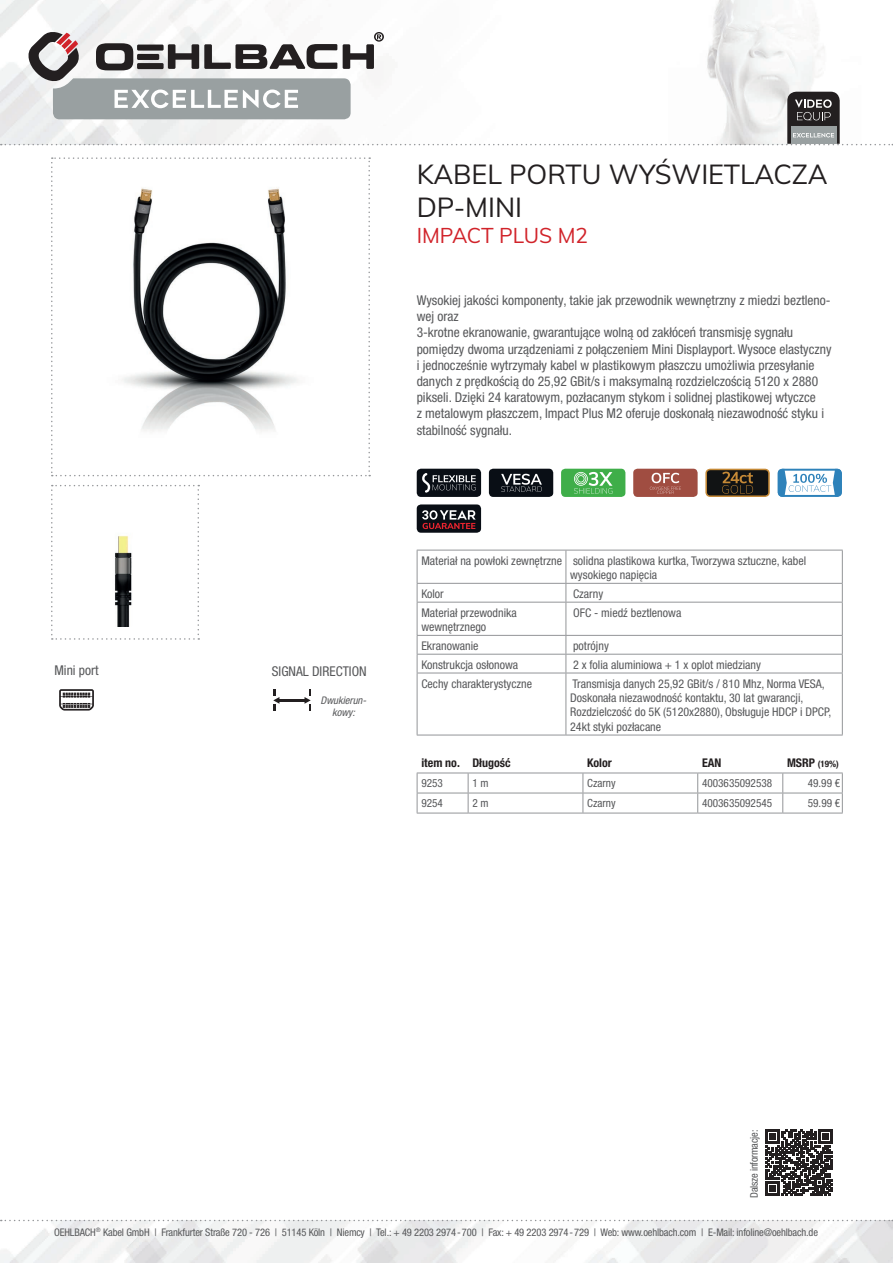
<style>
.page{position:relative;width:893px;height:1263px;background:#fff}
.page>*{position:absolute;margin:0;border:0;box-sizing:border-box;transform-origin:0 0}
.t1{font:27px/32.4px "Muli";color:#231f20}
.t2{font:21px "Muli";color:#d1232a}
.t3{font:condensed 13.5px/16.2px "Helvetica Neue LTW1 G";color:#57585a}
.t4{font:condensed 12px/14.4px "Helvetica Neue LTW1 G";color:#57585a}
.t5{font:700 condensed 12px "Helvetica Neue LTW1 G";color:#231f20}
.t6{font:condensed 11.25px "Helvetica Neue LTW1 G";color:#57585a}
.t7{font:condensed 10.5px "Helvetica Neue LTW1 G";letter-spacing:-.01em;color:#57585a}
.t8{font:italic condensed 10.5px/12.6px "Helvetica Neue LTW1 G";color:#57585a;text-align:center}
.t9{font:700 condensed 9px "Helvetica Neue LTW1 G";color:#231f20}
.s1{font-size:12px}
</style>
<div class="page">
<img style="left:0;top:1220px;width:893px;height:43px">
<img style="left:0;top:0;width:818px;height:145px">
<svg style="left:1px;top:1220px;width:892px;height:1px"></svg>
<svg style="left:51px;top:157px;width:319px;height:319px"></svg>
<svg style="left:51px;top:485px;width:148px;height:155px"></svg>
<div style="left:417px;top:469px;width:64px;height:28px;background:#090e15;border-radius:4px"></div>
<svg style="left:422px;top:473px;width:54px;height:20px"></svg>
<div style="left:417px;top:504px;width:64px;height:29px;background:#090e15;border-radius:4px"></div>
<svg style="left:422px;top:510px;width:54px;height:19px"></svg>
<div style="left:489px;top:469px;width:64px;height:28px;background:#090e15;border-radius:4px"></div>
<svg style="left:501px;top:474px;width:41px;height:18px"></svg>
<div style="left:561px;top:469px;width:64px;height:28px;background:#3fae49;border-radius:4px"></div>
<svg style="left:574px;top:472px;width:38px;height:22px"></svg>
<div style="left:633px;top:469px;width:65px;height:28px;background:#a04d41;border-radius:4px"></div>
<svg style="left:650px;top:473px;width:31px;height:21px"></svg>
<svg style="left:705px;top:469px;width:65px;height:28px;background:#403320"></svg>
<svg style="left:778px;top:469px;width:64px;height:28px"></svg>
<svg style="left:59px;top:689px;width:35px;height:21px"></svg>
<hr style="left:279px;top:699px;width:26px;height:3px;background:#231f20">
<svg style="left:273px;top:689px;width:6px;height:21px"></svg>
<svg style="left:304px;top:689px;width:7px;height:21px"></svg>
<svg style="left:766px;top:1129px;width:66px;height:67px"></svg>
<svg style="left:1px;top:31px;width:892px;height:114px"></svg>
<svg style="left:417px;top:772px;width:426px;height:41px"></svg>
<hr style="left:417px;top:813px;width:51px;height:1px;background:#939598">
<hr style="left:468px;top:813px;width:115px;height:1px;background:#939598">
<hr style="left:583px;top:813px;width:115px;height:1px;background:#939598">
<hr style="left:698px;top:813px;width:85px;height:1px;background:#939598">
<hr style="left:783px;top:813px;width:60px;height:1px;background:#939598">
<hr style="left:417px;top:773px;width:51px;height:1px;background:#939598">
<hr style="left:468px;top:773px;width:115px;height:1px;background:#939598">
<hr style="left:583px;top:773px;width:115px;height:1px;background:#939598">
<hr style="left:698px;top:773px;width:85px;height:1px;background:#939598">
<hr style="left:783px;top:773px;width:60px;height:1px;background:#939598">
<svg style="left:417px;top:550px;width:426px;height:52px"></svg>
<hr style="left:417px;top:602px;width:149px;height:1px;background:#939598">
<hr style="left:417px;top:602px;width:1px;height:33px;background:#939598">
<hr style="left:566px;top:602px;width:277px;height:1px;background:#939598">
<hr style="left:566px;top:602px;width:1px;height:33px;background:#939598">
<hr style="left:842px;top:602px;width:1px;height:33px;background:#939598">
<hr style="left:417px;top:635px;width:149px;height:1px;background:#939598">
<hr style="left:566px;top:635px;width:277px;height:1px;background:#939598">
<hr style="left:417px;top:654px;width:149px;height:1px;background:#939598">
<svg style="left:417px;top:636px;width:1px;height:37px"></svg>
<hr style="left:566px;top:654px;width:277px;height:1px;background:#939598">
<svg style="left:566px;top:636px;width:1px;height:37px"></svg>
<svg style="left:842px;top:636px;width:1px;height:37px"></svg>
<hr style="left:417px;top:673px;width:149px;height:1px;background:#939598">
<hr style="left:417px;top:673px;width:1px;height:62px;background:#939598">
<hr style="left:566px;top:673px;width:277px;height:1px;background:#939598">
<hr style="left:566px;top:673px;width:1px;height:62px;background:#939598">
<hr style="left:842px;top:673px;width:1px;height:62px;background:#939598">
<hr style="left:417px;top:735px;width:149px;height:1px;background:#939598">
<hr style="left:566px;top:735px;width:277px;height:1px;background:#939598">
<h1 class="t1" style="left:417px;top:157px;width:412px">KABEL PORTU WYŚWIETLACZA<br>DP-MINI</h1>
<h2 class="t2" style="left:417px;top:221px;width:173px">IMPACT PLUS M2</h2>
<p class="t3" style="left:54px;top:662px;width:46px">Mini port</p>
<p class="t3" style="left:272px;top:663px;width:96px">SIGNAL DIRECTION</p>
<p class="t8" style="left:321px;top:694px;width:50px">Dwukierun&shy;kowy:</p>
<p class="t3" style="left:417px;top:292px;width:416px">Wysokiej jakości komponenty, takie jak przewodnik wewnętrzny z miedzi beztleno&shy;wej oraz<br>3-krotne ekranowanie, gwarantujące wolną od zakłóceń transmisję sygnału pomiędzy dwoma urządzeniami z połączeniem Mini Displayport. Wysoce elastyczny i jednocześnie wytrzymały kabel w plastikowym płaszczu umożliwia przesyłanie danych z prędkością do 25,92 GBit/s i maksymalną rozdzielczością 5120 x 2880 pikseli. Dzięki 24 karatowym, pozłacanym stykom i solidnej plastikowej wtyczce<br>z metalowym płaszczem, Impact Plus M2 oferuje doskonałą niezawodność styku i stabilność sygnału.</p>
<p class="t4" style="left:421px;top:553px;width:386px;text-align:center">Materiał na powłoki zewnętrzne solidna plastikowa kurtka, Tworzywa sztuczne, kabel wysokiego napięcia</p>
<p class="t4" style="left:421px;top:586px;width:24px">Kolor</p>
<p class="t4" style="left:573px;top:586px;width:32px">Czarny</p>
<p class="t4" style="left:421px;top:605px;width:97px">Materiał przewodnika wewnętrznego</p>
<p class="t4" style="left:573px;top:605px;width:110px">OFC - miedź beztlenowa</p>
<p class="t4" style="left:421px;top:638px;width:59px">Ekranowanie</p>
<p class="t4" style="left:573px;top:638px;width:37px">potrójny</p>
<p class="t4" style="left:421px;top:657px;width:98px">Konstrukcja osłonowa</p>
<p class="t4" style="left:573px;top:657px;width:189px">2 x folia aluminiowa + 1 x oplot miedziany</p>
<p class="t4" style="left:421px;top:676px;width:112px">Cechy charakterystyczne</p>
<p class="t4" style="left:570px;top:676px;width:263px">Transmisja danych 25,92 GBit/s / 810 Mhz, Norma VESA, Doskonała niezawodność kontaktu, 30 lat gwarancji, Rozdzielczość do 5K (5120x2880), Obsługuje HDCP i DPCP, 24kt styki pozłacane</p>
<p class="t5" style="left:421px;top:755px;width:91px">item no. Długość</p>
<p class="t5" style="left:587px;top:755px;width:26px">Kolor</p>
<p class="t5" style="left:702px;top:755px;width:21px">EAN</p>
<p class="t9" style="left:787px;top:758px;width:53px"><span class="s1">MSRP</span> (19%)</p>
<p class="t6" style="left:421px;top:776px;width:23px">9253</p>
<p class="t6" style="left:472px;top:776px;width:18px">1 m</p>
<p class="t6" style="left:587px;top:776px;width:30px">Czarny</p>
<p class="t6" style="left:702px;top:776px;width:72px">4003635092538</p>
<p class="t6" style="left:808px;top:776px;width:34px">49.99 €</p>
<p class="t6" style="left:421px;top:796px;width:23px">9254</p>
<p class="t6" style="left:472px;top:796px;width:18px">2 m</p>
<p class="t6" style="left:587px;top:796px;width:30px">Czarny</p>
<p class="t6" style="left:702px;top:796px;width:72px">4003635092545</p>
<p class="t6" style="left:808px;top:796px;width:34px">59.99 €</p>
<p class="t7" style="left:748px;top:1198px;width:70px;rotate:-90deg">Dalsze informacje:</p>
<p class="t7" style="left:54px;top:1226px;width:765px">OEHLBACH<sup>®</sup> Kabel GmbH | Frankfurter Straße 720 - 726 | 51145 Köln | Niemcy | Tel.: + 49 2203 2974-700 | Fax: + 49 2203 2974-729 | Web: www.oehlbach.com | E-Mail: infoline@oehlbach.de</p>
</div>
